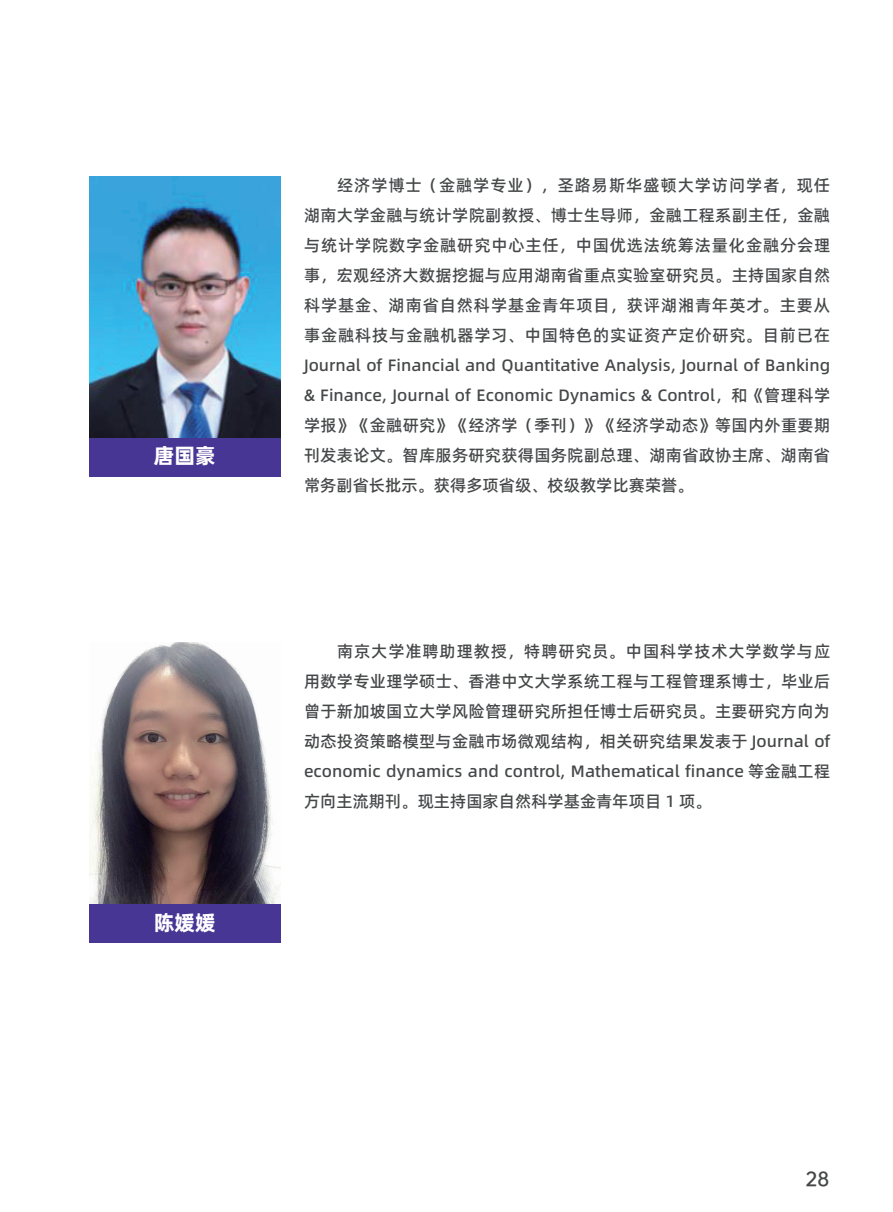
<style>
.page{position:relative;width:893px;height:1212px;background:#fff}
.page>*{position:absolute;margin:0;border:0;box-sizing:border-box;transform-origin:0 0}
.t1{font:21px "Alibaba Pu Hui Ti 2 105 Heavy";color:#fff}
.t2{font:18px "OPPO Sans B";color:#454748}
.t3{font:16.5px/30px "Alibaba Pu Hui Ti 2 65 Medium";color:#454748;text-align:justify}
</style>
<div class="page">
<img style="left:89px;top:176px;width:192px;height:262px">
<img style="left:89px;top:643px;width:192px;height:261px">
<div style="left:89px;top:438px;width:192px;height:39px;background:#483695"></div>
<div style="left:89px;top:904px;width:192px;height:39px;background:#483695"></div>
<p class="t1" style="left:154px;top:439px;width:63px">唐国豪</p>
<p class="t1" style="left:154px;top:905px;width:63px">陈媛媛</p>
<p class="t3" style="left:304px;top:169px;width:528px;text-indent:33px">经济学博士（金融学专业），圣路易斯华盛顿大学访问学者，现任湖南大学金融与统计学院副教授、博士生导师，金融工程系副主任，金融与统计学院数字金融研究中心主任，中国优选法统筹法量化金融分会理事，宏观经济大数据挖掘与应用湖南省重点实验室研究员。主持国家自然科学基金、湖南省自然科学基金青年项目，获评湖湘青年英才。主要从事金融科技与金融机器学习、中国特色的实证资产定价研究。目前已在Journal of Financial and Quantitative Analysis, Journal of Banking &amp; Finance, Journal of Economic Dynamics &amp; Control，和《管理科学学报》《金融研究》《经济学（季刊）》《经济学动态》等国内外重要期刊发表论文。智库服务研究获得国务院副总理、湖南省政协主席、湖南省常务副省长批示。获得多项省级、校级教学比赛荣誉。</p>
<p class="t3" style="left:304px;top:635px;width:528px;text-indent:33px">南京大学准聘助理教授，特聘研究员。中国科学技术大学数学与应用数学专业理学硕士、香港中文大学系统工程与工程管理系博士，毕业后曾于新加坡国立大学风险管理研究所担任博士后研究员。主要研究方向为动态投资策略模型与金融市场微观结构，相关研究结果发表于 Journal of economic dynamics and control, Mathematical finance 等金融工程方向主流期刊。现主持国家自然科学基金青年项目 1 项。</p>
<p class="t2" style="left:805px;top:1163px;width:25px">28</p>
</div>
